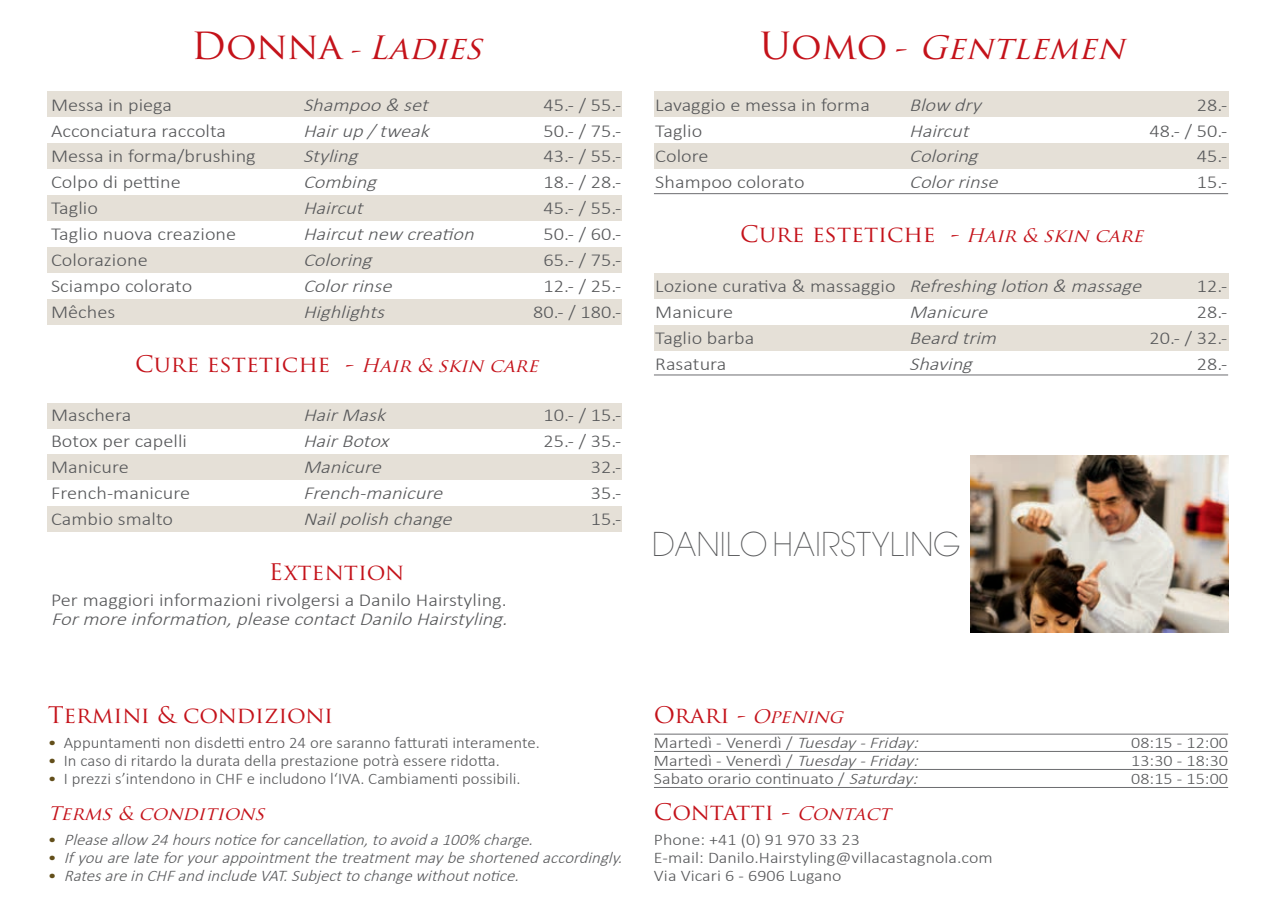
<style>
.page{position:relative;width:1276px;height:913px;background:#fff}
.page>*{position:absolute;margin:0;border:0;box-sizing:border-box;transform-origin:0 0}
.t1{font:200 36px "Avant Garde";color:#57585a}
.t2{font:italic 31.28px "Trajan Pro";color:#c4121a;scale:1.04 1}
.t3{font:22.28px "Trajan Pro";color:#c4121a;scale:1.04 1}
.t4{font:300 18.22px "Calibri";letter-spacing:.005em;color:#57585a;scale:1.11 1}
.t5{font:italic 300 18.22px "Calibri";color:#57585a;scale:1.11 1}
.t6{font:italic 18.22px "Trajan Pro";color:#c4121a;scale:1.04 1}
.t7{font:300 16.2px/18px "Calibri";letter-spacing:.005em;color:#57585a;scale:1.11 1}
.t8{font:italic 300 16.2px "Calibri";color:#57585a}
.t9{font:300 16.2px "Calibri";letter-spacing:.005em;color:#57585a}
.s1{font-style:normal;font-size:36.45px}
.s2{font-style:normal;font-size:26.32px}
.s3{font-style:italic;font-size:18.22px}
.s4{color:#634f1b}
.s5{font-style:normal;color:#634f1b}
.s6{font-style:normal}
.s7{font-style:italic}
.s8{font-style:normal;font-size:22.28px}
</style>
<div class="page">
<hr style="left:654px;top:733px;width:574px;height:1px;background:#6c6d70">
<hr style="left:654px;top:750px;width:574px;height:1px;background:#6c6d70">
<hr style="left:654px;top:768px;width:574px;height:1px;background:#6c6d70">
<hr style="left:654px;top:786px;width:574px;height:1px;background:#6c6d70">
<div style="left:48px;top:91px;width:574px;height:26px;background:#e5e0d7"></div>
<div style="left:48px;top:143px;width:574px;height:26px;background:#e5e0d7"></div>
<div style="left:48px;top:195px;width:574px;height:26px;background:#e5e0d7"></div>
<div style="left:48px;top:247px;width:574px;height:25px;background:#e5e0d7"></div>
<div style="left:48px;top:298px;width:574px;height:26px;background:#e5e0d7"></div>
<div style="left:48px;top:402px;width:574px;height:26px;background:#e5e0d7"></div>
<div style="left:48px;top:454px;width:574px;height:26px;background:#e5e0d7"></div>
<div style="left:48px;top:506px;width:574px;height:25px;background:#e5e0d7"></div>
<div style="left:654px;top:91px;width:574px;height:26px;background:#e5e0d7"></div>
<div style="left:654px;top:143px;width:574px;height:26px;background:#e5e0d7"></div>
<div style="left:654px;top:273px;width:574px;height:26px;background:#e5e0d7"></div>
<div style="left:654px;top:325px;width:574px;height:26px;background:#e5e0d7"></div>
<hr style="left:654px;top:193px;width:574px;height:1px;background:#6c6d70">
<hr style="left:654px;top:374px;width:574px;height:1px;background:#6c6d70">
<img style="left:970px;top:455px;width:258px;height:176px">
<h2 class="t2" style="left:191px;top:28px;width:291px"><span class="s1">Donna</span> <span class="s2">-</span> Ladies</h2>
<p class="t4" style="left:51px;top:93px;width:110px">Messa in piega</p>
<p class="t5" style="left:303px;top:93px;width:119px">Shampoo &amp; set</p>
<p class="t4" style="left:543px;top:93px;width:72px">45.- / 55.-</p>
<p class="t4" style="left:51px;top:119px;width:159px">Acconciatura raccolta</p>
<p class="t5" style="left:303px;top:119px;width:120px">Hairup /tweak</p>
<p class="t4" style="left:543px;top:119px;width:72px">50.- / 75.-</p>
<p class="t4" style="left:51px;top:145px;width:186px">Messa in forma/brushing</p>
<p class="t5" style="left:303px;top:145px;width:55px">Styling</p>
<p class="t4" style="left:543px;top:145px;width:72px">43.- / 55.-</p>
<p class="t4" style="left:51px;top:171px;width:118px">Colpo di pettine</p>
<p class="t5" style="left:303px;top:171px;width:72px">Combing</p>
<p class="t4" style="left:543px;top:171px;width:72px">18.- / 28.-</p>
<p class="t4" style="left:51px;top:197px;width:44px">Taglio</p>
<p class="t5" style="left:303px;top:197px;width:60px">Haircut</p>
<p class="t4" style="left:543px;top:197px;width:72px">45.- / 55.-</p>
<p class="t4" style="left:51px;top:223px;width:168px">Taglio nuova creazione</p>
<p class="t5" style="left:303px;top:223px;width:160px">Haircutnew creation</p>
<p class="t4" style="left:543px;top:223px;width:72px">50.- / 60.-</p>
<p class="t4" style="left:51px;top:248px;width:89px">Colorazione</p>
<p class="t5" style="left:303px;top:248px;width:68px">Coloring</p>
<p class="t4" style="left:543px;top:248px;width:72px">65.- / 75.-</p>
<p class="t4" style="left:51px;top:274px;width:129px">Sciampo colorato</p>
<p class="t5" style="left:303px;top:274px;width:86px">Colorrinse</p>
<p class="t4" style="left:543px;top:274px;width:72px">12.- / 25.-</p>
<p class="t4" style="left:51px;top:300px;width:60px">Mêches</p>
<p class="t5" style="left:303px;top:300px;width:79px">Highlights</p>
<p class="t4" style="left:533px;top:300px;width:81px">80.- / 180.-</p>
<p class="t3" style="left:135px;top:349px;width:395px">Cure estetiche - <span class="s3">Hair &amp; skin care</span></p>
<p class="t4" style="left:51px;top:404px;width:74px">Maschera</p>
<p class="t5" style="left:303px;top:404px;width:80px">HairMask</p>
<p class="t4" style="left:543px;top:404px;width:72px">10.- / 15.-</p>
<p class="t4" style="left:51px;top:430px;width:124px">Botox per capelli</p>
<p class="t5" style="left:303px;top:430px;width:83px">HairBotox</p>
<p class="t4" style="left:543px;top:430px;width:72px">25.- / 35.-</p>
<p class="t4" style="left:51px;top:455px;width:72px">Manicure</p>
<p class="t5" style="left:303px;top:455px;width:77px">Manicure</p>
<p class="t4" style="left:591px;top:455px;width:29px">32.-</p>
<p class="t4" style="left:51px;top:481px;width:127px">French-manicure</p>
<p class="t5" style="left:303px;top:481px;width:132px">French-manicure</p>
<p class="t4" style="left:591px;top:481px;width:29px">35.-</p>
<p class="t4" style="left:51px;top:507px;width:112px">Cambio smalto</p>
<p class="t5" style="left:303px;top:507px;width:140px">Nailpolish change</p>
<p class="t4" style="left:591px;top:507px;width:29px">15.-</p>
<p class="t3" style="left:269px;top:557px;width:132px">Extention</p>
<p class="t4" style="left:51px;top:588px;width:412px">Per maggiori informazioni rivolgersi a Danilo Hairstyling.</p>
<p class="t5" style="left:51px;top:607px;width:417px">Formoreinformation,pleasecontactDanilo Hairstyling.</p>
<p class="t3" style="left:48px;top:700px;width:276px">Termini &amp; condizioni</p>
<p class="t9" style="left:48px;top:732px;width:493px"><span class="s4">•</span> Appuntamenti non disdetti entro 24 ore saranno fatturati interamente.</p>
<p class="t9" style="left:48px;top:750px;width:453px"><span class="s4">•</span> In caso di ritardo la durata della prestazione potrà essere ridotta.</p>
<p class="t9" style="left:48px;top:768px;width:474px"><span class="s4">•</span> I prezzi s’intendono in CHF e includono l‘IVA. Cambiamenti possibili.</p>
<p class="t6" style="left:48px;top:801px;width:216px">Terms&amp; conditions</p>
<p class="t8" style="left:48px;top:828px;width:491px"><span class="s5">•</span> Pleaseallow 24hoursnoticeforcancellation,toavoida100% charge.</p>
<p class="t8" style="left:48px;top:846px;width:581px"><span class="s5">•</span> Ifyouarelateforyourappointmentthetreatmentmaybeshortenedaccordingly.</p>
<p class="t8" style="left:48px;top:864px;width:477px"><span class="s5">•</span> RatesareinCHFandincludeVAT.Subjecttochangewithoutnotice.</p>
<h2 class="t2" style="left:759px;top:28px;width:361px"><span class="s1">U o m o</span> <span class="s6">-</span> Gentlemen</h2>
<p class="t4" style="left:655px;top:93px;width:195px">Lavaggio e messa in forma</p>
<p class="t5" style="left:909px;top:93px;width:71px">Blow dry</p>
<p class="t4" style="left:1197px;top:93px;width:29px">28.-</p>
<p class="t4" style="left:655px;top:119px;width:44px">Taglio</p>
<p class="t5" style="left:909px;top:119px;width:60px">Haircut</p>
<p class="t4" style="left:1149px;top:119px;width:72px">48.- / 50.-</p>
<p class="t4" style="left:655px;top:145px;width:50px">Colore</p>
<p class="t5" style="left:909px;top:145px;width:68px">Coloring</p>
<p class="t4" style="left:1197px;top:145px;width:29px">45.-</p>
<p class="t4" style="left:655px;top:171px;width:136px">Shampoo colorato</p>
<p class="t5" style="left:909px;top:171px;width:86px">Colorrinse</p>
<p class="t4" style="left:1197px;top:171px;width:29px">15.-</p>
<p class="t3" style="left:740px;top:220px;width:395px">Cure estetiche - <span class="s3">Hair &amp; skin care</span></p>
<p class="t4" style="left:655px;top:274px;width:444px">Lozione curativa &amp; massaggio <span class="s7">Refreshinglotion &amp; massage</span></p>
<p class="t4" style="left:1197px;top:274px;width:29px">12.-</p>
<p class="t4" style="left:655px;top:300px;width:72px">Manicure</p>
<p class="t5" style="left:909px;top:300px;width:77px">Manicure</p>
<p class="t4" style="left:1197px;top:300px;width:29px">28.-</p>
<p class="t4" style="left:655px;top:326px;width:91px">Taglio barba</p>
<p class="t5" style="left:909px;top:326px;width:85px">Beard trim</p>
<p class="t4" style="left:1149px;top:326px;width:72px">20.- / 32.-</p>
<p class="t4" style="left:655px;top:352px;width:66px">Rasatura</p>
<p class="t5" style="left:909px;top:352px;width:63px">Shaving</p>
<p class="t4" style="left:1197px;top:352px;width:29px">28.-</p>
<h1 class="t1" style="left:652px;top:523px;width:310px">DANILO HAIRSTYLING</h1>
<p class="t6" style="left:654px;top:704px;width:189px"><span class="s8">O ra r i -</span> Opening</p>
<p class="t7" style="left:654px;top:732px;width:244px">M a rte dì - Ve n e rdì / <span class="s7">Tuesday-Friday:</span></p>
<p class="t7" style="left:1131px;top:732px;width:89px">08:15 - 12:00</p>
<p class="t7" style="left:654px;top:750px;width:244px">M a rte dì - Ve n e rdì / <span class="s7">Tuesday-Friday:</span></p>
<p class="t7" style="left:1131px;top:750px;width:89px">13:30 - 18:30</p>
<p class="t7" style="left:654px;top:768px;width:243px">Sabato orario continuato / <span class="s7">Saturday:</span></p>
<p class="t7" style="left:1131px;top:768px;width:89px">08:15 - 15:00</p>
<p class="t3" style="left:654px;top:797px;width:235px">Contatti - <span class="s3">Contact</span></p>
<p class="t7" style="left:654px;top:829px;width:307px">Phone: +41 (0) 91 970 33 23<br>E-mail: Danilo.Hairstyling@villacastagnola.com<br>Via Vicari 6 - 6906 Lugano</p>
</div>
